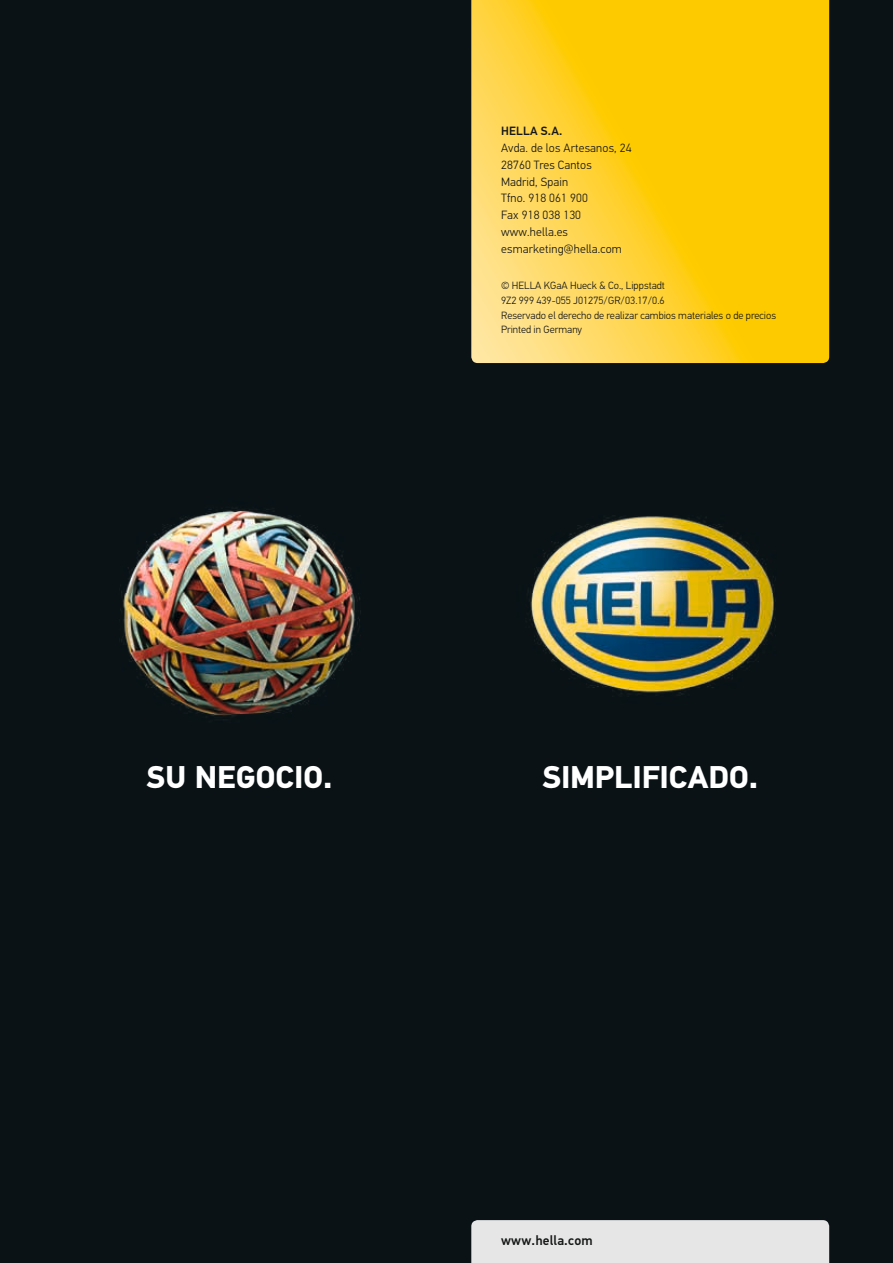
<style>
.page{position:relative;width:893px;height:1263px;background:#0a1216}
.page>*{position:absolute;margin:0;border:0;box-sizing:border-box;transform-origin:0 0}
.t1{font:700 31.5px "Hella DIN Universal";color:#fff}
.t2{font:500 13.5px "Hella DIN Universal";letter-spacing:.015em;color:#151616}
.t3{font:300 12px/16.8px "Hella DIN Universal";letter-spacing:.015em;color:#151616}
.t4{font:500 12px "Hella DIN Universal";letter-spacing:.015em;color:#151616}
.t5{font:300 10.5px/14.7px "Hella DIN Universal";color:#151616}
</style>
<div class="page">
<img style="left:120px;top:187px;width:710px;height:529px">
<svg style="left:471px;top:0;width:358px;height:363px;background:#fdcf25"></svg>
<div style="left:471px;top:1220px;width:358px;height:43px;background:#e6e6e7"></div>
<p class="t4" style="left:501px;top:124px;width:63px">HELLA S.A.</p>
<p class="t3" style="left:501px;top:140px;width:132px">Avda. de los Artesanos, 24<br>28760 Tres Cantos<br>Madrid, Spain<br>Tfno. 918 061 900<br>Fax 918 038 130 www.hella.es esmarketing@hella.com</p>
<p class="t5" style="left:501px;top:279px;width:277px">© HELLA KGaA Hueck &amp; Co., Lippstadt<br>9Z2 999 439-055 J01275/GR/03.17/0.6<br>Reservado el derecho de realizar cambios materiales o de precios Printed in Germany</p>
<h1 class="t1" style="left:147px;top:756px;width:187px">SU NEGOCIO.</h1>
<h1 class="t1" style="left:542px;top:756px;width:217px">SIMPLIFICADO.</h1>
<p class="t2" style="left:501px;top:1232px;width:93px">www.hella.com</p>
</div>
